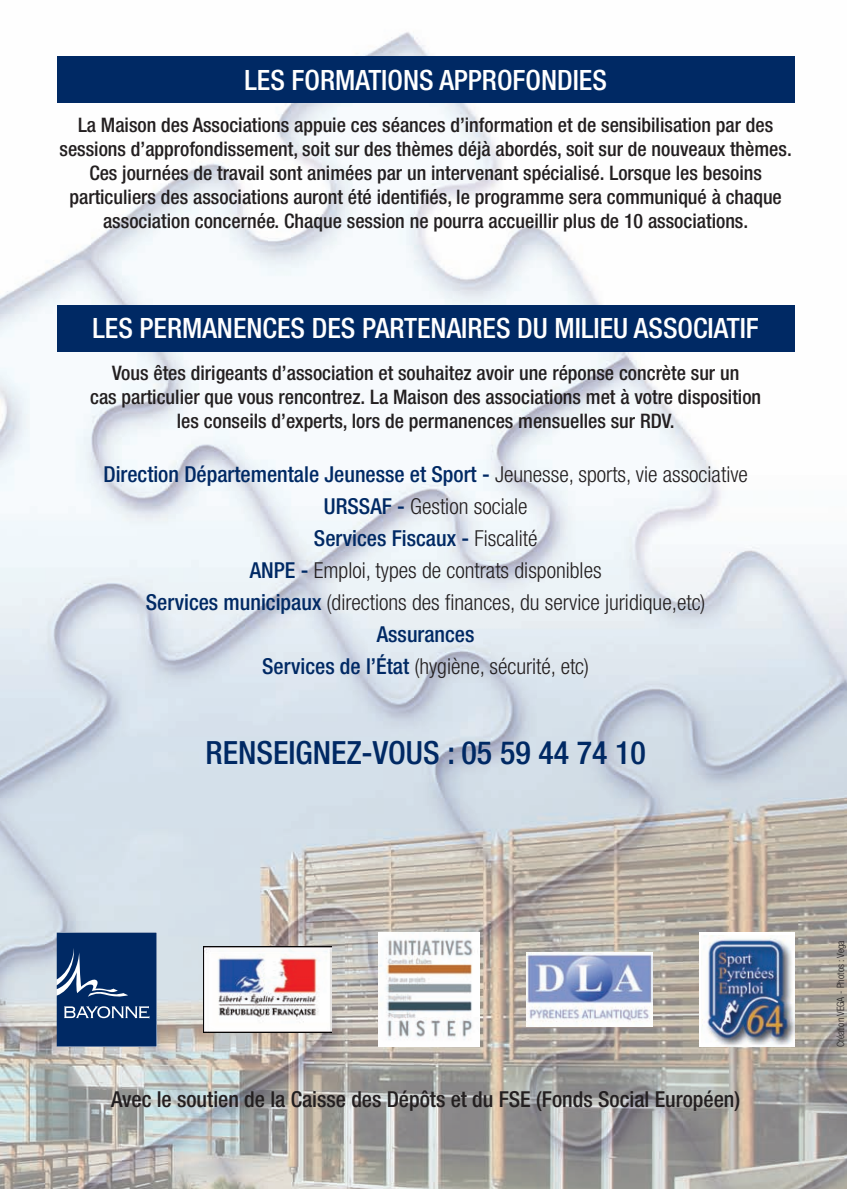
<style>
.page{position:relative;width:847px;height:1189px;background:#fff}
.page>*{position:absolute;margin:0;border:0;box-sizing:border-box;transform-origin:0 0}
.t1{font:500 condensed 32px "Helvetica Neue";color:#002964}
.t2{font:500 condensed 28px "Helvetica Neue";color:#fff}
.t3{font:300 condensed 22px/32px "Helvetica Neue";color:#231f20;text-align:center}
.t4{font:500 condensed 22px "Helvetica Neue";color:#231f20}
.t5{font:500 condensed 20px/24px "Helvetica Neue";color:#231f20;text-align:center}
.t6{font:300 condensed 10px "Helvetica Neue";color:#231f20}
.s1{font-weight:500;color:#002964}
</style>
<div class="page">
<img style="left:0;top:32px;width:846px;height:1156px">
<div style="left:57px;top:57px;width:737px;height:46px;background:#002964"></div>
<div style="left:57px;top:305px;width:737px;height:46px;background:#002964"></div>
<svg style="left:57px;top:932px;width:99px;height:114px;background:#163b71"></svg>
<img style="left:526px;top:952px;width:125px;height:73px">
<img style="left:378px;top:932px;width:101px;height:114px">
<img style="left:203px;top:946px;width:128px;height:85px">
<div style="left:698px;top:932px;width:95px;height:114px;background:#fff"></div>
<img style="left:702px;top:935px;width:91px;height:111px">
<p class="t2" style="left:244px;top:70px;width:364px">LES FORMATIONS APPROFONDIES</p>
<p class="t5" style="left:59px;top:114px;width:733px">La Maison des Associations appuie ces séances d’information et de sensibilisation par des sessions d’approfondissement, soit sur des thèmes déjà abordés, soit sur de nouveaux thèmes.<br>Ces journées de travail sont animées par un intervenant spécialisé. Lorsque les besoins particuliers des associations auront été identifiés, le programme sera communiqué à chaque association concernée. Chaque session ne pourra accueillir plus de 10 associations.</p>
<p class="t2" style="left:92px;top:318px;width:667px">LES PERMANENCES DES PARTENAIRES DU MILIEU ASSOCIATIF</p>
<p class="t5" style="left:90px;top:362px;width:672px">Vous êtes dirigeants d’association et souhaitez avoir une réponse concrète sur un<br>cas particulier que vous rencontrez. La Maison des associations met à votre disposition les conseils d’experts, lors de permanences mensuelles sur RDV.</p>
<p class="t3" style="left:103px;top:460px;width:645px"><span class="s1">Direction Départementale Jeunesse et Sport -</span> Jeunesse, sports, vie associative <span class="s1">URSSAF -</span> Gestion sociale<br><span class="s1">Services Fiscaux -</span> Fiscalité<br><span class="s1">ANPE -</span> Emploi, types de contrats disponibles<br><span class="s1">Services municipaux</span> (directions des finances, du service juridique,etc)<br><span class="s1">Assurances<br>Services de l’État</span> (hygiène, sécurité, etc)</p>
<p class="t1" style="left:205px;top:741px;width:441px">RENSEIGNEZ-VOUS : 05 59 44 74 10</p>
<p class="t4" style="left:111px;top:1090px;width:630px">Avec le soutien de la Caisse des Dépôts et du FSE (Fonds Social Européen)</p>
<p class="t6" style="left:836px;top:1047px;width:108px;rotate:-90deg">Création VEGA - Photos : Vega</p>
</div>
